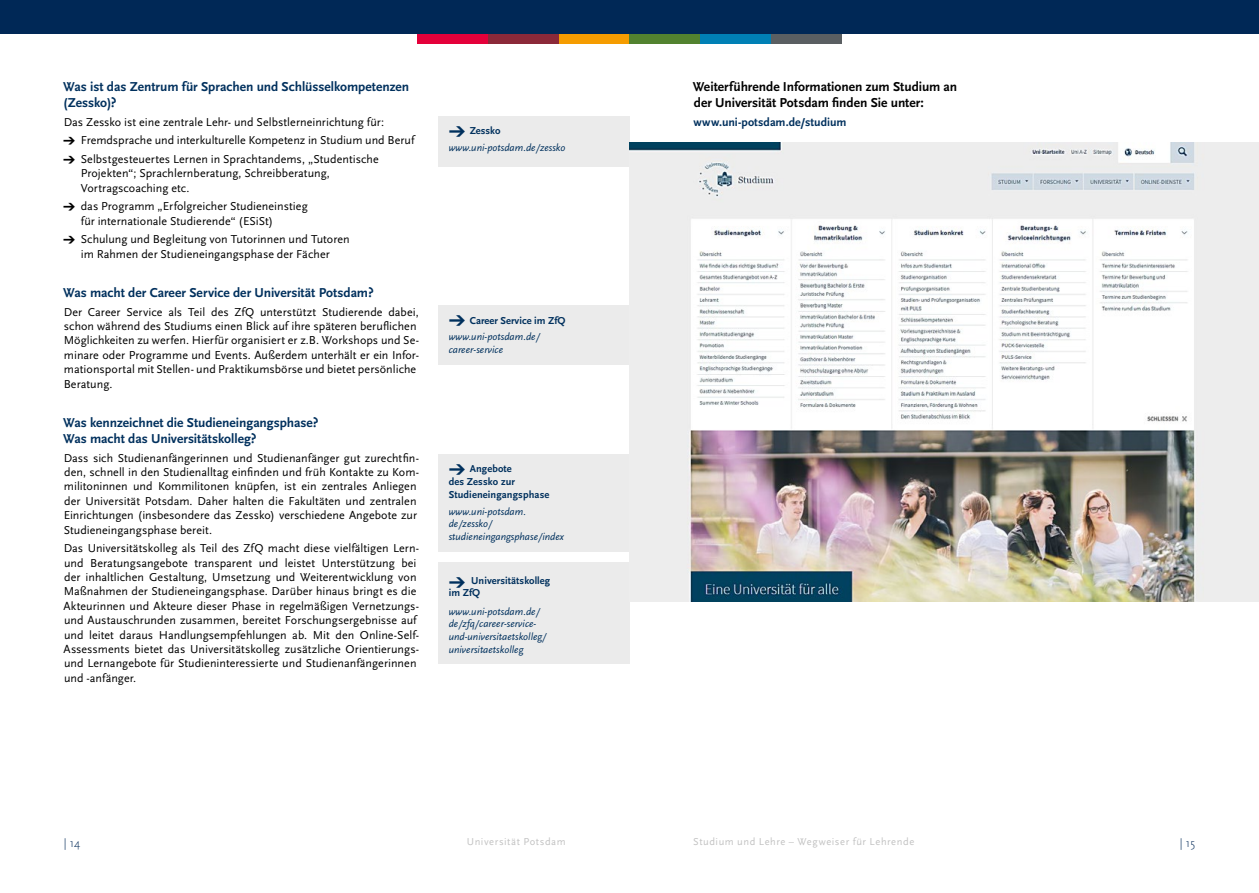
<style>
.page{position:relative;width:1259px;height:893px;background:#fff}
.page>*{position:absolute;margin:0;border:0;box-sizing:border-box;transform-origin:0 0}
.t1{font:700 13.5px/16.2px "Scala Sans Pro";letter-spacing:-.005em;color:#00305d}
.t2{font:700 13.5px/16.2px "Scala Sans Pro";letter-spacing:-.005em;color:#000}
.t3{font:12px/14.4px "Scala Sans Pro";letter-spacing:.005em;color:#000}
.t4{font:700 12px "Scala Sans Pro";color:#00305d}
.t5{font:300 12px "Scala Sans Pro";color:#002856}
.t6{font:italic 10.5px/12.6px "Scala Sans Pro";color:#00305d}
.t7{font:700 10.5px/12.6px "Scala Sans Pro";letter-spacing:.005em;color:#00305d}
.t8{font:10.5px "Scala Sans Pro";letter-spacing:.05em;color:#c2c2c2}
</style>
<div class="page">
<div style="left:0;top:0;width:1259px;height:34px;background:#002856"></div>
<div style="left:417px;top:34px;width:71px;height:9px;background:#e4003a"></div>
<div style="left:488px;top:34px;width:70px;height:9px;background:#8b2939"></div>
<div style="left:558px;top:34px;width:71px;height:9px;background:#f59c00"></div>
<div style="left:629px;top:34px;width:71px;height:9px;background:#52822f"></div>
<div style="left:700px;top:34px;width:71px;height:9px;background:#0080b5"></div>
<div style="left:771px;top:34px;width:71px;height:9px;background:#5a5f62"></div>
<div style="left:438px;top:116px;width:191px;height:51px;background:#ebebeb"></div>
<div style="left:438px;top:305px;width:191px;height:60px;background:#ebebeb"></div>
<div style="left:438px;top:454px;width:191px;height:98px;background:#ebebeb"></div>
<div style="left:438px;top:562px;width:191px;height:101px;background:#ebebeb"></div>
<img style="left:629px;top:143px;width:630px;height:458px">
<p class="t1" style="left:63px;top:78px;width:347px">Was ist das Zentrum für Sprachen und Schlüsselkompetenzen (Zessko)?</p>
<p class="t3" style="left:81px;top:112px;width:335px;line-height:18.6px;text-indent:-17px">Das Zessko ist eine zentrale Lehr- und Selbstlerneinrichtung für:<br>Fremdsprache und interkulturelle Kompetenz in Studium und Beruf<br>Selbstgesteuertes Lernen in Sprachtandems, „Studentische</p>
<p class="t3" style="left:81px;top:166px;width:250px">Projekten“; Sprachlernberatung, Schreibberatung,<br>Vortragscoaching etc.</p>
<p class="t3" style="left:81px;top:199px;width:228px">das Programm „Erfolgreicher Studieneinstieg für internationale Studierende“ (ESiSt)</p>
<p class="t3" style="left:81px;top:232px;width:270px">Schulung und Begleitung von Tutorinnen und Tutoren im Rahmen der Studieneingangsphase der Fächer</p>
<p class="t1" style="left:63px;top:284px;width:312px">Was macht der Career Service der Universität Potsdam?</p>
<p class="t3" style="left:64px;top:304px;width:357px">Der Career Service als Teil des ZfQ unterstützt Studierende dabei, schon während des Studiums einen Blick auf ihre späteren beruflichen Möglichkeiten zu werfen. Hierfür organisiert er z.B. Workshops und Se&shy;minare oder Programme und Events. Außerdem unterhält er ein Infor&shy;mationsportal mit Stellen- und Praktikumsbörse und bietet persönliche Beratung.</p>
<p class="t1" style="left:63px;top:414px;width:257px">Was kennzeichnet die Studieneingangsphase?<br>Was macht das Universitätskolleg?</p>
<p class="t3" style="left:64px;top:450px;width:357px">Dass sich Studienanfängerinnen und Studienanfänger gut zurechtfin&shy;den, schnell in den Studienalltag einfinden und früh Kontakte zu Kom&shy;militoninnen und Kommilitonen knüpfen, ist ein zentrales Anliegen der Universität Potsdam. Daher halten die Fakultäten und zentralen Einrichtungen (insbesondere das Zessko) verschiedene Angebote zur Studieneingangsphase bereit.</p>
<p class="t3" style="left:64px;top:541px;width:357px">Das Universitätskolleg als Teil des ZfQ macht diese vielfältigen Lern&shy;und Beratungsangebote transparent und leistet Unterstützung bei der inhaltlichen Gestaltung, Umsetzung und Weiterentwicklung von Maßnahmen der Studieneingangsphase. Darüber hinaus bringt es die Akteurinnen und Akteure dieser Phase in regelmäßigen Vernetzungs&shy;und Austauschrunden zusammen, bereitet Forschungsergebnisse auf und leitet daraus Handlungsempfehlungen ab. Mit den Online-Self-Assessments bietet das Universitätskolleg zusätzliche Orientierungs&shy;und Lernangebote für Studieninteressierte und Studienanfängerinnen und -anfänger.</p>
<p class="t7" style="left:470px;top:125px;width:32px">Zessko</p>
<p class="t6" style="left:449px;top:142px;width:118px">www.uni-potsdam.de/zessko</p>
<p class="t7" style="left:470px;top:314px;width:97px">Career Service im ZfQ</p>
<p class="t6" style="left:449px;top:331px;width:93px">www.uni-potsdam.de/ career-service</p>
<p class="t7" style="left:449px;top:463px;width:102px;text-indent:21px">Angebote<br>des Zessko zur<br>Studieneingangsphase</p>
<p class="t6" style="left:449px;top:505px;width:117px">www.uni-potsdam. de/zessko/ studieneingangsphase/index</p>
<p class="t7" style="left:449px;top:574px;width:103px;text-indent:22px">Universitätskolleg im ZfQ</p>
<p class="t6" style="left:449px;top:605px;width:99px">www.uni-potsdam.de/ de/zfq/career-service&shy;und-universitaetskolleg/ universitaetskolleg</p>
<p class="t2" style="left:693px;top:78px;width:266px">Weiterführende Informationen zum Studium an der Universität Potsdam finden Sie unter:</p>
<p class="t4" style="left:693px;top:115px;width:154px">www.uni-potsdam.de/studium</p>
<p class="t5" style="left:64px;top:836px;width:18px">| 14</p>
<p class="t8" style="left:467px;top:836px;width:100px">Universität Potsdam</p>
<p class="t8" style="left:693px;top:836px;width:222px">Studium und Lehre – Wegweiser für Lehrende</p>
<p class="t5" style="left:1179px;top:836px;width:17px">| 15</p>
</div>
